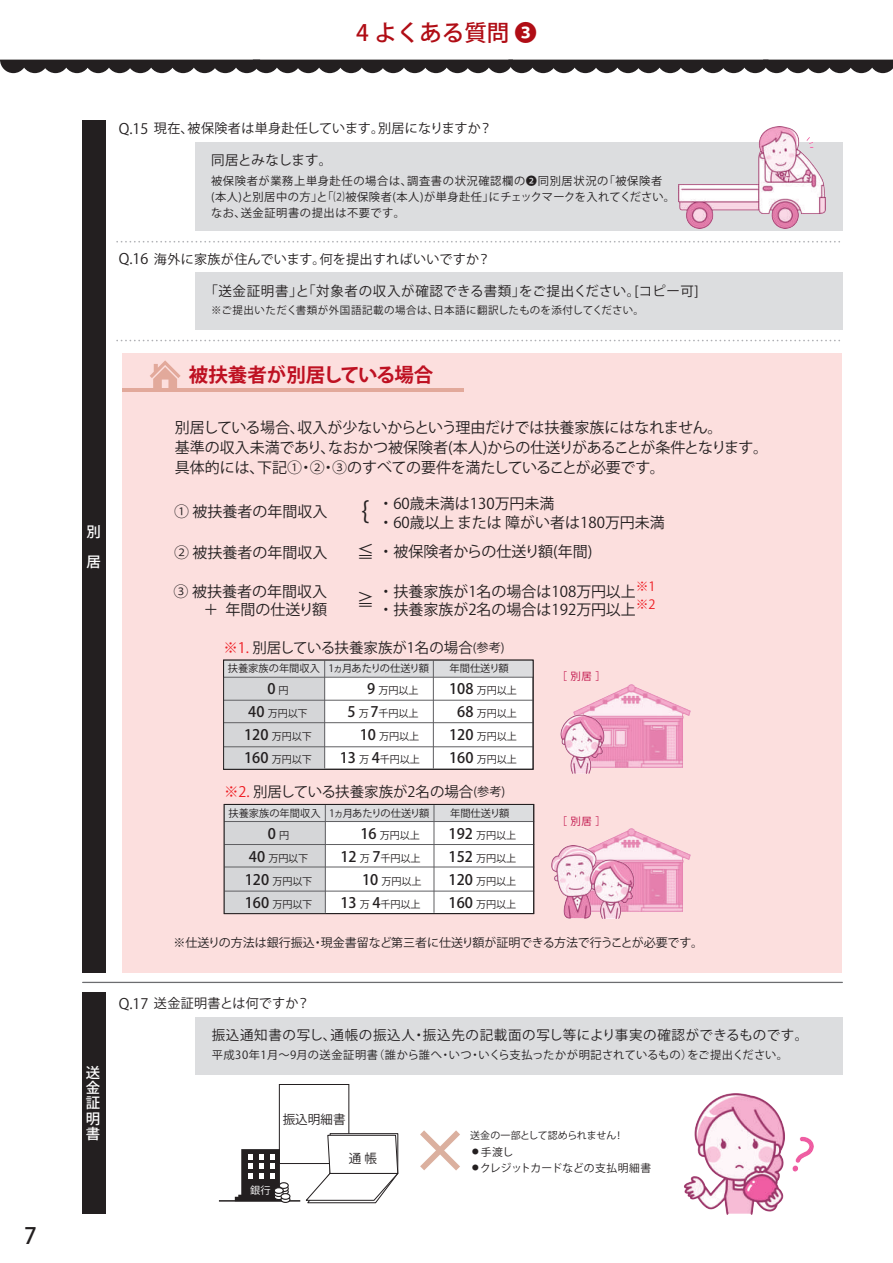
<style>
.page{position:relative;width:893px;height:1263px;background:#fff}
.page>*{position:absolute;margin:0;border:0;box-sizing:border-box;transform-origin:0 0}
.t1{font:25.65px "Koz Go Pr 6 N";color:#231f20}
.t2{font:500 22.5px "Koz Go Pr 6 N";color:#b00d15}
.t3{font:500 22.5px "Koz Go Pro";color:#231f20}
.t4{font:700 19.5px "Koz Go Pr 6 N";color:#be1122}
.t5{font:16.8px "Koz Go Pr 6 N";color:#231f20}
.t6{font:15px/18.1px "Koz Go Pr 6 N";color:#231f20}
.t7{font:14.4px "Koz Go Pr 6 N";color:#231f20}
.t8{font:500 14.4px/15.1px "Koz Go Pr 6 N";color:#fff;text-align:justify}
.t9{font:500 14.4px "Koz Go Pr 6 N";color:#231f20}
.t10{font:13.5px "Koz Go Pr 6 N";letter-spacing:.05em;color:#231f20}
.t11{font:13.5px "Koz Go Pr 6 N";letter-spacing:-.03em;color:#231f20}
.t12{font:13.05px "Koz Go Pr 6 N";letter-spacing:.025em;color:#231f20}
.t13{font:12.6px "Koz Go Pr 6 N";color:#231f20}
.t14{font:12px "Koz Go Pr 6 N";color:#231f20}
.t15{font:11.25px/16.4px "Koz Go Pr 6 N";letter-spacing:.05em;color:#231f20}
.t16{font:11.25px "Koz Go Pr 6 N";letter-spacing:.02em;color:#231f20}
.t17{font:10.8px "Koz Go Pr 6 N";letter-spacing:.02em;color:#231f20}
.t18{font:10.5px "Koz Go Pr 6 N";letter-spacing:.05em;color:#231f20}
.t19{font:10.35px "Koz Go Pr 6 N";color:#be0742}
.t20{font:10.2px "Koz Go Pr 6 N";letter-spacing:-.02em;color:#231f20}
.t21{font:10.2px "Koz Go Pr 6 N";color:#231f20}
.t22{font:10.2px "Koz Go Pr 6 N";color:#fff}
.t23{font:9.9px "Koz Go Pr 6 N";letter-spacing:-.015em;color:#231f20}
.s1{font-size:14.4px}
.s2{color:#ee1d23}
.s3{font-size:12.15px}
.s4{font-weight:400;font-size:10.2px}
.s5{font-weight:500;font-size:14.4px}
.s6{font-size:6.6px}
</style>
<div class="page">
<svg style="left:0;top:60px;width:893px;height:13px;background:#3c393a"></svg>
<div style="left:123px;top:353px;width:719px;height:620px;background:#fcdfde"></div>
<div style="left:224px;top:660px;width:309px;height:109px;background:#fff"></div>
<div style="left:224px;top:804px;width:310px;height:109px;background:#fff"></div>
<div style="left:195px;top:1017px;width:647px;height:57px;background:#dcdddf"></div>
<div style="left:82px;top:992px;width:23px;height:222px;background:#231f20"></div>
<div style="left:279px;top:1084px;width:70px;height:80px;border:1px solid #231f20"></div>
<div style="left:330px;top:1133px;width:68px;height:41px;border:1px solid #231f20"></div>
<svg style="left:304px;top:1134px;width:95px;height:69px"></svg>
<svg style="left:420px;top:1130px;width:40px;height:40px"></svg>
<hr style="left:219px;top:1200px;width:81px;height:1px;background:#231f20">
<svg style="left:235px;top:1149px;width:55px;height:54px"></svg>
<hr style="left:83px;top:982px;width:759px;height:1px;background:#6c6d70">
<div style="left:223px;top:677px;width:102px;height:92px;background:#d5d6d8"></div>
<div style="left:224px;top:661px;width:309px;height:16px;background:#dcdddf"></div>
<hr style="left:224px;top:700px;width:310px;height:1px;background:#5f5f62">
<hr style="left:224px;top:677px;width:310px;height:1px;background:#5f5f62">
<hr style="left:224px;top:722px;width:310px;height:1px;background:#5f5f62">
<hr style="left:224px;top:746px;width:310px;height:1px;background:#5f5f62">
<hr style="left:324px;top:661px;width:1px;height:107px;background:#5f5f62">
<hr style="left:433px;top:661px;width:1px;height:107px;background:#5f5f62">
<div style="left:224px;top:822px;width:101px;height:91px;background:#d5d6d8"></div>
<div style="left:225px;top:805px;width:308px;height:16px;background:#dcdddf"></div>
<hr style="left:225px;top:844px;width:309px;height:1px;background:#5f5f62">
<hr style="left:224px;top:821px;width:310px;height:1px;background:#5f5f62">
<hr style="left:225px;top:867px;width:309px;height:1px;background:#5f5f62">
<hr style="left:225px;top:891px;width:309px;height:1px;background:#5f5f62">
<hr style="left:325px;top:805px;width:1px;height:108px;background:#5f5f62">
<hr style="left:434px;top:805px;width:1px;height:108px;background:#5f5f62">
<div style="left:195px;top:142px;width:647px;height:89px;background:#dcdddf"></div>
<div style="left:82px;top:121px;width:23px;height:852px;background:#231f20"></div>
<div style="left:195px;top:273px;width:647px;height:57px;background:#dcdddf"></div>
<svg style="left:117px;top:340px;width:723px;height:1px"></svg>
<img style="left:684px;top:1093px;width:129px;height:122px">
<img style="left:679px;top:126px;width:147px;height:102px">
<hr style="left:122px;top:389px;width:342px;height:3px;background:#e2a99b">
<svg style="left:150px;top:360px;width:31px;height:29px"></svg>
<div style="left:223px;top:660px;width:311px;height:110px;border:1px solid #231f20"></div>
<div style="left:224px;top:804px;width:310px;height:110px;border:1px solid #231f20"></div>
<img style="left:573px;top:684px;width:118px;height:84px">
<img style="left:572px;top:828px;width:119px;height:84px">
<img style="left:551px;top:846px;width:84px;height:72px">
<img style="left:560px;top:714px;width:45px;height:59px">
<svg style="left:117px;top:241px;width:723px;height:2px"></svg>
<h2 class="t3" style="left:24px;top:1221px;width:14px">7</h2>
<h2 class="t2" style="left:356px;top:20px;width:182px">4 よくある質問 ❸</h2>
<p class="t12" style="left:119px;top:121px;width:375px"><span class="s1">Q.15</span> 現在、被保険者は単身赴任しています。別居になりますか？</p>
<p class="t11" style="left:211px;top:153px;width:123px">同居とみなします。</p>
<p class="t15" style="left:211px;top:173px;width:466px">被保険者が業務上単身赴任の場合は、調査書の状況確認欄の❷同別居状況の「被保険者<br>(本人)と別居中の方」と「⑵被保険者(本人)が単身赴任」にチェックマークを入れてください。なお、送金証明書の提出は不要です。</p>
<p class="t12" style="left:119px;top:251px;width:373px"><span class="s1">Q.16</span> 海外に家族が住んでいます。何を提出すればいいですか？</p>
<p class="t10" style="left:205px;top:283px;width:496px">「送金証明書」と「対象者の収入が確認できる書類」をご提出ください。[コピー可]</p>
<p class="t18" style="left:211px;top:305px;width:435px">※ご提出いただく書類が外国語記載の場合は、日本語に翻訳したものを添付してください。</p>
<p class="t8" style="left:86px;top:524px;width:15px">別</p>
<p class="t8" style="left:86px;top:554px;width:15px">居</p>
<h3 class="t4" style="left:189px;top:364px;width:246px">被扶養者が別居している場合</h3>
<p class="t6" style="left:175px;top:417px;width:595px;line-height:20.4px">別居している場合、収入が少ないからという理由だけでは扶養家族にはなれません。<br>基準の収入未満であり、なおかつ被保険者(本人)からの仕送りがあることが条件となります。具体的には、下記①・②・③のすべての要件を満たしていることが必要です。</p>
<h1 class="t1" style="left:362px;top:496px;width:9px">{</h1>
<p class="t6" style="left:174px;top:503px;width:155px">① 被扶養者の年間収入</p>
<p class="t6" style="left:174px;top:544px;width:155px">② 被扶養者の年間収入</p>
<p class="t5" style="left:357px;top:543px;width:18px">≦</p>
<p class="t5" style="left:357px;top:591px;width:18px">≧</p>
<p class="t6" style="left:174px;top:582px;width:155px">③ 被扶養者の年間収入　　＋ 年間の仕送り額</p>
<p class="t6" style="left:379px;top:495px;width:288px">・ 60歳未満は130万円未満<br>・ 60歳以上 または 障がい者は180万円未満</p>
<p class="t6" style="left:379px;top:542px;width:215px">・ 被保険者からの仕送り額(年間)</p>
<p class="t6" style="left:379px;top:582px;width:278px">・ 扶養家族が1名の場合は108万円以上<sup>※1</sup>・ 扶養家族が2名の場合は192万円以上<sup>※2</sup></p>
<p class="t7" style="left:223px;top:639px;width:283px"><span class="s2">※1.</span> 別居している扶養家族が1名の場合<span class="s3">(参考)</span></p>
<p class="t21" style="left:228px;top:663px;width:203px">扶養家族の年間収入 1ヵ月あたりの仕送り額</p>
<p class="t20" style="left:450px;top:663px;width:61px">年間仕送り額</p>
<p class="t9" style="left:267px;top:681px;width:23px">0 <span class="s4">円</span></p>
<p class="t20" style="left:248px;top:708px;width:61px"><span class="s5">40</span> 万円以下</p>
<p class="t20" style="left:244px;top:731px;width:69px"><span class="s5">120</span> 万円以下</p>
<p class="t20" style="left:244px;top:754px;width:69px"><span class="s5">160</span> 万円以下</p>
<p class="t20" style="left:367px;top:685px;width:53px"><span class="s5">9</span> 万円以上</p>
<p class="t20" style="left:348px;top:708px;width:72px"><span class="s5">5</span> 万<span class="s5">7</span>千円以上</p>
<p class="t20" style="left:360px;top:731px;width:61px"><span class="s5">10</span> 万円以上</p>
<p class="t20" style="left:340px;top:754px;width:82px"><span class="s5">13</span> 万 <span class="s5">4</span>千円以上</p>
<p class="t20" style="left:449px;top:685px;width:69px"><span class="s5">108</span> 万円以上</p>
<p class="t20" style="left:457px;top:708px;width:61px"><span class="s5">68</span> 万円以上</p>
<p class="t20" style="left:449px;top:731px;width:69px"><span class="s5">120</span> 万円以上</p>
<p class="t20" style="left:449px;top:754px;width:69px"><span class="s5">160</span> 万円以上</p>
<p class="t7" style="left:224px;top:784px;width:283px"><span class="s2">※2.</span> 別居している扶養家族が2名の場合<span class="s3">(参考)</span></p>
<p class="t21" style="left:228px;top:807px;width:203px">扶養家族の年間収入 1ヵ月あたりの仕送り額</p>
<p class="t20" style="left:450px;top:807px;width:61px">年間仕送り額</p>
<p class="t9" style="left:268px;top:825px;width:23px">0 <span class="s4">円</span></p>
<p class="t20" style="left:249px;top:852px;width:61px"><span class="s5">40</span> 万円以下</p>
<p class="t20" style="left:245px;top:875px;width:69px"><span class="s5">120</span> 万円以下</p>
<p class="t20" style="left:245px;top:898px;width:69px"><span class="s5">160</span> 万円以下</p>
<p class="t20" style="left:360px;top:829px;width:61px"><span class="s5">16</span> 万円以上</p>
<p class="t20" style="left:340px;top:852px;width:82px"><span class="s5">12</span> 万 <span class="s5">7</span>千円以上</p>
<p class="t20" style="left:362px;top:875px;width:61px"><span class="s5">10</span> 万円以上</p>
<p class="t20" style="left:340px;top:898px;width:82px"><span class="s5">13</span> 万 <span class="s5">4</span>千円以上</p>
<p class="t20" style="left:449px;top:829px;width:69px"><span class="s5">192</span> 万円以上</p>
<p class="t20" style="left:449px;top:852px;width:69px"><span class="s5">152</span> 万円以上</p>
<p class="t20" style="left:449px;top:875px;width:69px"><span class="s5">120</span> 万円以上</p>
<p class="t20" style="left:449px;top:898px;width:69px"><span class="s5">160</span> 万円以上</p>
<p class="t19" style="left:557px;top:670px;width:50px">［ 別居 ］</p>
<p class="t19" style="left:557px;top:815px;width:50px">［ 別居 ］</p>
<p class="t14" style="left:174px;top:936px;width:531px">※仕送りの方法は銀行振込・現金書留など第三者に仕送り額が証明できる方法で行うことが必要です。</p>
<p class="t8" style="left:86px;top:1066px;width:16px">送金証明書</p>
<p class="t12" style="left:119px;top:996px;width:193px"><span class="s1">Q.17</span> 送金証明書とは何ですか？</p>
<p class="t10" style="left:212px;top:1027px;width:598px">振込通知書の写し、通帳の振込人・振込先の記載面の写し等により事実の確認ができるものです。</p>
<p class="t16" style="left:212px;top:1048px;width:578px">平成30年1月～9月の送金証明書（誰から誰へ・いつ・いくら支払ったかが明記されているもの）をご提出ください。</p>
<p class="t22" style="left:250px;top:1184px;width:22px">銀行</p>
<p class="t13" style="left:283px;top:1113px;width:64px">振込明細書</p>
<p class="t13" style="left:349px;top:1152px;width:30px">通 帳</p>
<p class="t23" style="left:470px;top:1130px;width:155px">送金の一部として認められません！</p>
<p class="t17" style="left:472px;top:1146px;width:43px"><span class="s6">●</span> 手渡し</p>
<p class="t17" style="left:472px;top:1162px;width:181px"><span class="s6">●</span> クレジットカードなどの支払明細書</p>
</div>
